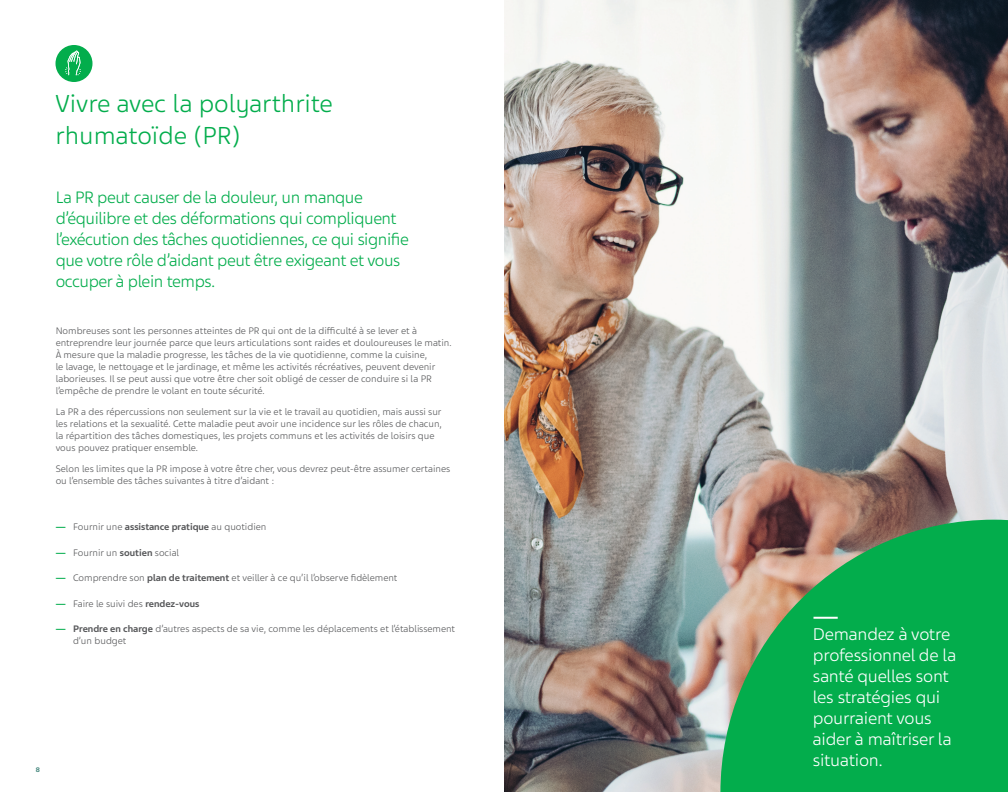
<style>
.page{position:relative;width:1008px;height:792px;background:#fff}
.page>*{position:absolute;margin:0;border:0;box-sizing:border-box;transform-origin:0 0}
.t1{font:300 26px/31.2px "Teva Sans";color:#03ad4c}
.t2{font:300 18px/21px "Teva Sans";letter-spacing:-.01em;color:#fff}
.t3{font:300 17.5px/21px "Teva Sans";letter-spacing:-.02em;color:#03ad4c}
.t4{font:300 10px/12px "Teva Sans";color:#57585a}
.t5{font:700 7px "Teva Sans";color:#3c8177}
.s1{font-weight:700;color:#03ad4c}
.s2{font-weight:700}
</style>
<div class="page">
<img style="left:504px;top:0;width:504px;height:792px">
<div style="left:56px;top:45px;width:36px;height:37px;background:#03ad4c;border-radius:50%"></div>
<svg style="left:720px;top:520px;width:288px;height:272px;background:#28a757"></svg>
<svg style="left:65px;top:50px;width:16px;height:25px"></svg>
<hr style="left:814px;top:617px;width:24px;height:2px;background:#fff">
<h1 class="t1" style="left:56px;top:88px;width:279px">Vivre avec la polyarthrite rhumatoïde (PR)</h1>
<h3 class="t3" style="left:56px;top:187px;width:355px">La PR peut causer de la douleur, un manque d’équilibre et des déformations qui compliquent l’exécution des tâches quotidiennes, ce qui signifie que votre rôle d’aidant peut être exigeant et vous occuper à plein temps.</h3>
<p class="t4" style="left:56px;top:324px;width:397px">Nombreuses sont les personnes atteintes de PR qui ont de la difficulté à se lever et à entreprendre leur journée parce que leurs articulations sont raides et douloureuses le matin.<br>À mesure que la maladie progresse, les tâches de la vie quotidienne, comme la cuisine,<br>le lavage, le nettoyage et le jardinage, et même les activités récréatives, peuvent devenir laborieuses. Il se peut aussi que votre être cher soit obligé de cesser de conduire si la PR l’empêche de prendre le volant en toute sécurité.</p>
<p class="t4" style="left:56px;top:405px;width:388px">La PR a des répercussions non seulement sur la vie et le travail au quotidien, mais aussi sur les relations et la sexualité. Cette maladie peut avoir une incidence sur les rôles de chacun, la répartition des tâches domestiques, les projets communs et les activités de loisirs que vous pouvez pratiquer ensemble.</p>
<p class="t4" style="left:56px;top:462px;width:396px">Selon les limites que la PR impose à votre être cher, vous devrez peut-être assumer certaines ou l’ensemble des tâches suivantes à titre d’aidant :</p>
<p class="t4" style="left:56px;top:521px;width:212px"><span class="s1">—</span> Fournir une <span class="s2">assistance pratique</span> au quotidien</p>
<p class="t4" style="left:56px;top:546px;width:125px"><span class="s1">—</span> Fournir un <span class="s2">soutien</span> social</p>
<p class="t4" style="left:56px;top:572px;width:343px"><span class="s1">—</span> Comprendre son <span class="s2">plan de traitement</span> et veiller à ce qu’il l’observe fidèlement</p>
<p class="t4" style="left:56px;top:597px;width:145px"><span class="s1">—</span> Faire le suivi des <span class="s2">rendez-vous</span></p>
<p class="t4" style="left:73px;top:623px;width:383px;text-indent:-17px"><span class="s1">—</span> <span class="s2">Prendre en charge</span> d’autres aspects de sa vie, comme les déplacements et l’établissement d’un budget</p>
<p class="t5" style="left:36px;top:766px;width:6px">8</p>
<h2 class="t2" style="left:813px;top:624px;width:145px">Demandez à votre professionnel de la santé quelles sont les stratégies qui pourraient vous aider à maîtriser la situation.</h2>
</div>
